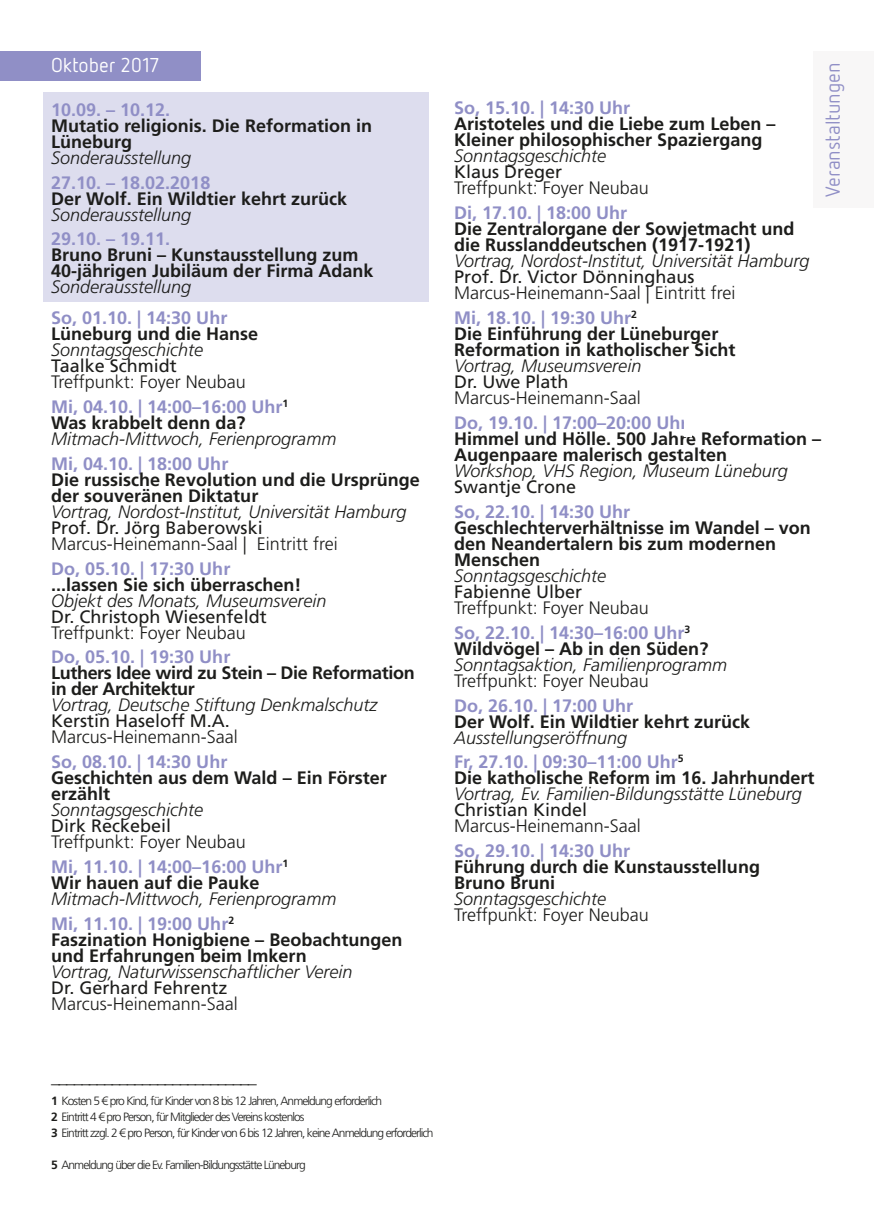
<style>
.page{position:relative;width:874px;height:1225px;background:#fff}
.page>*{position:absolute;margin:0;border:0;box-sizing:border-box;transform-origin:0 0}
.t1{font:20px "Netto OT";color:#908fc6}
.t2{font:20px "Netto OT";color:#fff}
.t3{font:700 18px/16px "Frutiger LT Std";color:#1d1d1b}
.t4{font:italic 300 18px "Frutiger LT Std";color:#1d1d1b}
.t5{font:700 18px "Frutiger LT Std";color:#908fc6}
.t6{font:300 18px "Frutiger LT Std";color:#1d1d1b}
.t7{font:18px "Frutiger LT Std";color:#1d1d1b}
.t8{font:700 18px/16px "Frutiger LT Std";letter-spacing:-.02em;color:#1d1d1b}
.t9{font:300 12px/16px "Frutiger LT Std";letter-spacing:-.08em;color:#1d1d1b}
.s1{font-weight:700}
</style>
<div class="page">
<div style="left:0;top:51px;width:201px;height:30px;background:#908fc6"></div>
<div style="left:812px;top:51px;width:61px;height:157px;background:#f8f7f7"></div>
<div style="left:43px;top:93px;width:385px;height:209px;background:#dde"></div>
<p class="t2" style="left:51px;top:53px;width:110px">Oktober 2017</p>
<p class="t1" style="left:820px;top:196px;width:136px;rotate:-90deg">Veranstaltungen</p>
<p class="t5" style="left:454px;top:97px;width:178px">So, 15.10. | 14:30 Uhr</p>
<p class="t3" style="left:454px;top:116px;width:323px">Aristoteles und die Liebe zum Leben –<br>Kleiner philosophischer Spaziergang</p>
<p class="t4" style="left:454px;top:146px;width:154px">Sonntagsgeschichte</p>
<p class="t7" style="left:454px;top:161px;width:110px">Klaus Dreger</p>
<p class="t6" style="left:454px;top:178px;width:196px">Treffpunkt: Foyer Neubau</p>
<p class="t5" style="left:454px;top:202px;width:175px">Di, 17.10. | 18:00 Uhr</p>
<p class="t3" style="left:454px;top:221px;width:342px">Die Zentralorgane der Sowjetmacht und die Russlanddeutschen (1917-1921)</p>
<p class="t4" style="left:454px;top:251px;width:357px">Vortrag, Nordost-Institut, Universität Hamburg</p>
<p class="t7" style="left:454px;top:266px;width:242px">Prof. Dr. Victor Dönninghaus</p>
<p class="t6" style="left:454px;top:283px;width:283px">Marcus-Heinemann-Saal | Eintritt frei</p>
<p class="t5" style="left:454px;top:307px;width:184px">Mi, 18.10. | 19:30 Uhr<sup>2</sup></p>
<p class="t3" style="left:454px;top:326px;width:283px">Die Einführung der Lüneburger<br>Reformation in katholischer Sicht</p>
<p class="t4" style="left:454px;top:355px;width:189px">Vortrag, Museumsverein</p>
<p class="t7" style="left:454px;top:371px;width:116px">Dr. Uwe Plath</p>
<p class="t6" style="left:454px;top:388px;width:188px">Marcus-Heinemann-Saal</p>
<p class="t5" style="left:454px;top:412px;width:235px">Do, 19.10. | 17:00–20:00 Uhr</p>
<p class="t3" style="left:454px;top:431px;width:368px">Himmel und Hölle. 500 Jahre Reformation –<br>Augenpaare malerisch gestalten</p>
<p class="t4" style="left:454px;top:460px;width:335px">Workshop, VHS Region, Museum Lüneburg</p>
<p class="t7" style="left:454px;top:476px;width:124px">Swantje Crone</p>
<p class="t5" style="left:454px;top:501px;width:178px">So, 22.10. | 14:30 Uhr</p>
<p class="t3" style="left:454px;top:519px;width:358px">Geschlechterverhältnisse im Wandel – von den Neandertalern bis zum modernen<br>Menschen</p>
<p class="t4" style="left:454px;top:565px;width:154px">Sonntagsgeschichte</p>
<p class="t7" style="left:454px;top:581px;width:130px">Fabienne Ulber</p>
<p class="t6" style="left:454px;top:597px;width:196px">Treffpunkt: Foyer Neubau</p>
<p class="t5" style="left:454px;top:622px;width:237px">So, 22.10. | 14:30–16:00 Uhr<sup>3</sup></p>
<p class="t3" style="left:454px;top:640px;width:256px">Wildvögel – Ab in den Süden?</p>
<p class="t4" style="left:454px;top:654px;width:275px">Sonntagsaktion, Familienprogramm</p>
<p class="t6" style="left:454px;top:670px;width:196px">Treffpunkt: Foyer Neubau</p>
<p class="t5" style="left:454px;top:694px;width:181px">Do, 26.10. | 17:00 Uhr</p>
<p class="t3" style="left:454px;top:713px;width:297px">Der Wolf. Ein Wildtier kehrt zurück</p>
<p class="t4" style="left:454px;top:727px;width:175px">Ausstellungseröffnung</p>
<p class="t5" style="left:454px;top:751px;width:231px">Fr, 27.10. | 09:30–11:00 Uhr<sup>5</sup></p>
<p class="t3" style="left:454px;top:770px;width:362px">Die katholische Reform im 16. Jahrhundert</p>
<p class="t4" style="left:454px;top:784px;width:349px">Vortrag, Ev. Familien-Bildungsstätte Lüneburg</p>
<p class="t7" style="left:454px;top:799px;width:135px">Christian Kindel</p>
<p class="t6" style="left:454px;top:816px;width:188px">Marcus-Heinemann-Saal</p>
<p class="t5" style="left:454px;top:840px;width:178px">So, 29.10. | 14:30 Uhr</p>
<p class="t3" style="left:454px;top:859px;width:307px">Führung durch die Kunstausstellung</p>
<p class="t3" style="left:454px;top:875px;width:102px">Bruno Bruni</p>
<p class="t4" style="left:454px;top:888px;width:154px">Sonntagsgeschichte</p>
<p class="t6" style="left:454px;top:905px;width:196px">Treffpunkt: Foyer Neubau</p>
<p class="t5" style="left:51px;top:99px;width:121px">10.09. – 10.12.</p>
<p class="t3" style="left:51px;top:117px;width:322px">Mutatio religionis. Die Reformation in<br>Lüneburg</p>
<p class="t4" style="left:51px;top:147px;width:142px">Sonderausstellung</p>
<p class="t5" style="left:51px;top:172px;width:161px">27.10. – 18.02.2018</p>
<p class="t3" style="left:51px;top:190px;width:297px">Der Wolf. Ein Wildtier kehrt zurück</p>
<p class="t4" style="left:51px;top:204px;width:142px">Sonderausstellung</p>
<p class="t5" style="left:51px;top:229px;width:121px">29.10. – 19.11.</p>
<p class="t3" style="left:51px;top:247px;width:324px">Bruno Bruni – Kunstausstellung zum<br>40-jährigen Jubiläum der Firma Adank</p>
<p class="t4" style="left:51px;top:277px;width:142px">Sonderausstellung</p>
<p class="t5" style="left:51px;top:307px;width:178px">So, 01.10. | 14:30 Uhr</p>
<p class="t3" style="left:51px;top:326px;width:209px">Lüneburg und die Hanse</p>
<p class="t4" style="left:51px;top:339px;width:154px">Sonntagsgeschichte</p>
<p class="t7" style="left:51px;top:355px;width:127px">Taalke Schmidt</p>
<p class="t6" style="left:51px;top:371px;width:196px">Treffpunkt: Foyer Neubau</p>
<p class="t5" style="left:51px;top:396px;width:238px">Mi, 04.10. | 14:00–16:00 Uhr<sup>1</sup></p>
<p class="t3" style="left:51px;top:415px;width:196px">Was krabbelt denn da?</p>
<p class="t4" style="left:51px;top:428px;width:286px">Mitmach-Mittwoch, Ferienprogramm</p>
<p class="t5" style="left:51px;top:453px;width:179px">Mi, 04.10. | 18:00 Uhr</p>
<p class="t3" style="left:51px;top:471px;width:370px">Die russische Revolution und die Ursprünge der souveränen Diktatur</p>
<p class="t4" style="left:51px;top:501px;width:357px">Vortrag, Nordost-Institut, Universität Hamburg</p>
<p class="t7" style="left:51px;top:517px;width:213px">Prof. Dr. Jörg Baberowski</p>
<p class="t6" style="left:51px;top:533px;width:288px">Marcus-Heinemann-Saal | Eintritt frei</p>
<p class="t5" style="left:51px;top:558px;width:181px">Do, 05.10. | 17:30 Uhr</p>
<p class="t3" style="left:51px;top:576px;width:252px">...lassen Sie sich überraschen!</p>
<p class="t4" style="left:51px;top:590px;width:277px">Objekt des Monats, Museumsverein</p>
<p class="t7" style="left:51px;top:606px;width:217px">Dr. Christoph Wiesenfeldt</p>
<p class="t6" style="left:51px;top:622px;width:196px">Treffpunkt: Foyer Neubau</p>
<p class="t5" style="left:51px;top:646px;width:181px">Do, 05.10. | 19:30 Uhr</p>
<p class="t8" style="left:51px;top:665px;width:365px">Luthers Idee wird zu Stein – Die Reformation in der Architektur</p>
<p class="t4" style="left:51px;top:695px;width:328px">Vortrag, Deutsche Stiftung Denkmalschutz</p>
<p class="t7" style="left:51px;top:710px;width:180px">Kerstin Haseloff M.A.</p>
<p class="t6" style="left:51px;top:727px;width:188px">Marcus-Heinemann-Saal</p>
<p class="t5" style="left:51px;top:751px;width:178px">So, 08.10. | 14:30 Uhr</p>
<p class="t3" style="left:51px;top:770px;width:337px">Geschichten aus dem Wald – Ein Förster erzählt</p>
<p class="t4" style="left:51px;top:800px;width:154px">Sonntagsgeschichte</p>
<p class="t7" style="left:51px;top:815px;width:122px">Dirk Reckebeil</p>
<p class="t6" style="left:51px;top:832px;width:196px">Treffpunkt: Foyer Neubau</p>
<p class="t5" style="left:51px;top:856px;width:238px">Mi, 11.10. | 14:00–16:00 Uhr<sup>1</sup></p>
<p class="t3" style="left:51px;top:875px;width:210px">Wir hauen auf die Pauke</p>
<p class="t4" style="left:51px;top:888px;width:286px">Mitmach-Mittwoch, Ferienprogramm</p>
<p class="t5" style="left:51px;top:913px;width:184px">Mi, 11.10. | 19:00 Uhr<sup>2</sup></p>
<p class="t3" style="left:51px;top:932px;width:353px">Faszination Honigbiene – Beobachtungen und Erfahrungen beim Imkern</p>
<p class="t4" style="left:51px;top:961px;width:303px">Vortrag, Naturwissenschaftlicher Verein</p>
<p class="t7" style="left:51px;top:977px;width:178px">Dr. Gerhard Fehrentz</p>
<p class="t6" style="left:51px;top:993px;width:188px">Marcus-Heinemann-Saal</p>
<p class="t3" style="left:51px;top:1068px;width:207px">___________________________</p>
<p class="t9" style="left:51px;top:1092px;width:384px"><span class="s1">1</span> Kosten 5 € pro Kind, für Kinder von 8 bis 12 Jahren, Anmeldung erforderlich<br><span class="s1">2</span> Eintritt 4 € pro Person, für Mitglieder des Vereins kostenlos<br><span class="s1">3</span> Eintritt zzgl. 2 € pro Person, für Kinder von 6 bis 12 Jahren, keine Anmeldung erforderlich</p>
<p class="t9" style="left:51px;top:1156px;width:256px"><span class="s1">5</span> Anmeldung über die Ev. Familien-Bildungsstätte Lüneburg</p>
</div>
